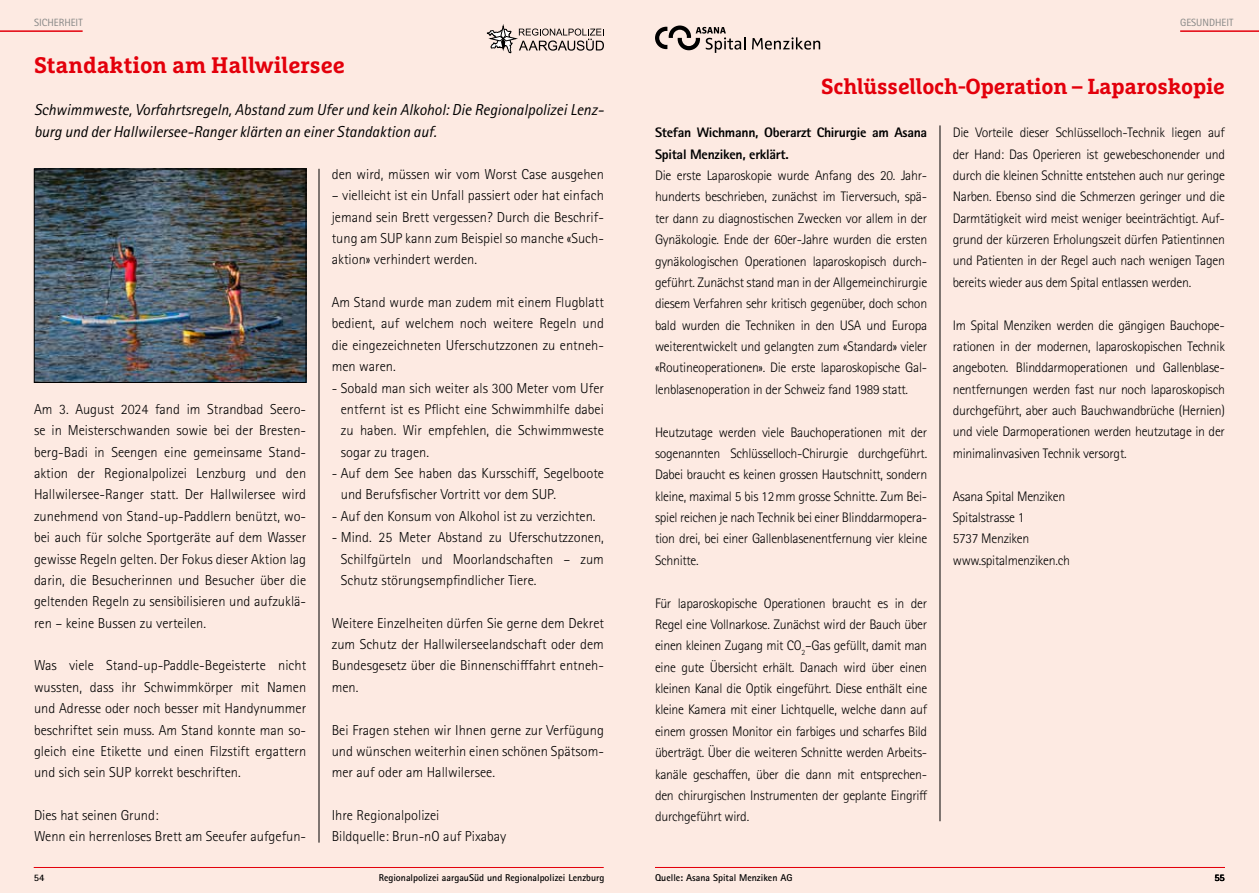
<style>
.page{position:relative;width:1259px;height:893px;background:#fff}
.page>*{position:absolute;margin:0;border:0;box-sizing:border-box;transform-origin:0 0}
.t1{font:700 22.5px "Marselis Slab Pro";color:#e3000b}
.t2{font:700 21.75px "Marselis Slab Pro";letter-spacing:-.01em;color:#e3000b}
.t3{font:italic 15.9px/21.3px "Rotis Sans Serif Std";color:#000}
.t4{font:300 14.4px/21.3px "Rotis Sans Serif Std";color:#000;text-align:justify}
.t5{font:300 13.8px/21.3px "Rotis Sans Serif Std";letter-spacing:-.02em;color:#000;text-align:justify}
.t6{font:800 13.8px/21.5px "Rotis Sans Serif Std";letter-spacing:-.02em;color:#000}
.t7{font:10.5px "Rotis Sans Serif Std";color:#868786}
.t8{font:700 9.9px "Rotis Sans Serif Std";color:#000}
</style>
<div class="page">
<div style="left:0;top:0;width:629px;height:893px;background:#fdeae2"></div>
<hr style="left:0;top:30px;width:83px;height:2px;background:#e3000b">
<hr style="left:34px;top:867px;width:570px;height:1px;background:#e3000b">
<svg style="left:486px;top:25px;width:118px;height:28px"></svg>
<div style="left:629px;top:0;width:630px;height:893px;background:#fdeae2"></div>
<hr style="left:319px;top:169px;width:1px;height:674px;background:#000">
<img style="left:36px;top:171px;width:268px;height:210px">
<div style="left:34px;top:169px;width:272px;height:214px;border:1px solid #000"></div>
<hr style="left:655px;top:867px;width:570px;height:1px;background:#e3000b">
<hr style="left:1180px;top:30px;width:79px;height:2px;background:#e3000b">
<svg style="left:752px;top:37px;width:68px;height:13px"></svg>
<svg style="left:655px;top:26px;width:90px;height:27px"></svg>
<hr style="left:939px;top:125px;width:1px;height:696px;background:#000">
<p class="t7" style="left:34px;top:16px;width:50px">SICHERHEIT</p>
<h1 class="t1" style="left:34px;top:51px;width:312px">Standaktion am Hallwilersee</h1>
<p class="t3" style="left:34px;top:99px;width:571px">Schwimmweste, Vorfahrtsregeln, Abstand zum Ufer und kein Alkohol: Die Regionalpolizei Lenz&shy;burg und der Hallwilersee-Ranger klärten an einer Standaktion auf.</p>
<p class="t4" style="left:34px;top:399px;width:274px">Am 3. August 2024 fand im Strandbad Seero&shy;se in Meisterschwanden sowie bei der Bresten&shy;berg-Badi in Seengen eine gemeinsame Stand&shy;aktion der Regionalpolizei Lenzburg und den Hallwilersee-Ranger statt. Der Hallwilersee wird zunehmend von Stand-up-Paddlern benützt, wo&shy;bei auch für solche Sportgeräte auf dem Wasser gewisse Regeln gelten. Der Fokus dieser Aktion lag darin, die Besucherinnen und Besucher über die geltenden Regeln zu sensibilisieren und aufzuklä&shy;ren – keine Bussen zu verteilen.</p>
<p class="t4" style="left:34px;top:655px;width:274px">Was viele Stand-up-Paddle-Begeisterte nicht wussten, dass ihr Schwimmkörper mit Namen und Adresse oder noch besser mit Handynummer beschriftet sein muss. Am Stand konnte man so&shy;gleich eine Etikette und einen Filzstift ergattern und sich sein SUP korrekt beschriften.</p>
<p class="t4" style="left:34px;top:805px;width:274px">Dies hat seinen Grund:<br>Wenn ein herrenloses Brett am Seeufer aufgefun-</p>
<p class="t4" style="left:332px;top:163px;width:274px">den wird, müssen wir vom Worst Case ausgehen</p>
<p class="t4" style="left:332px;top:185px;width:274px">– vielleicht ist ein Unfall passiert oder hat einfach jemand sein Brett vergessen? Durch die Beschrif&shy;tung am SUP kann zum Beispiel so manche «Such&shy;aktion» verhindert werden.</p>
<p class="t4" style="left:332px;top:292px;width:274px">Am Stand wurde man zudem mit einem Flugblatt bedient, auf welchem noch weitere Regeln und die eingezeichneten Uferschutzzonen zu entneh&shy;men waren.</p>
<p class="t4" style="left:341px;top:377px;width:265px;text-indent:-9px">- Sobald man sich weiter als 300 Meter vom Ufer entfernt ist es Pflicht eine Schwimmhilfe dabei zu haben. Wir empfehlen, die Schwimmweste sogar zu tragen.</p>
<p class="t4" style="left:341px;top:463px;width:265px;text-indent:-9px">- Auf dem See haben das Kursschiff, Segelboote und Berufsfischer Vortritt vor dem SUP.</p>
<p class="t4" style="left:332px;top:505px;width:265px">- Auf den Konsum von Alkohol ist zu verzichten.</p>
<p class="t4" style="left:341px;top:527px;width:265px;text-indent:-9px">- Mind. 25 Meter Abstand zu Uferschutzzonen, Schilfgürteln und Moorlandschaften – zum Schutz störungsempfindlicher Tiere.</p>
<p class="t4" style="left:332px;top:612px;width:274px">Weitere Einzelheiten dürfen Sie gerne dem Dekret zum Schutz der Hallwilerseelandschaft oder dem Bundesgesetz über die Binnenschifffahrt entneh&shy;men.</p>
<p class="t4" style="left:332px;top:719px;width:274px">Bei Fragen stehen wir Ihnen gerne zur Verfügung und wünschen weiterhin einen schönen Spätsom&shy;mer auf oder am Hallwilersee.</p>
<p class="t4" style="left:332px;top:805px;width:176px">Ihre Regionalpolizei<br>Bildquelle: Brun-nO auf Pixabay</p>
<p class="t8" style="left:34px;top:871px;width:12px">54</p>
<p class="t8" style="left:379px;top:872px;width:227px">Regionalpolizei aargauSüd und Regionalpolizei Lenzburg</p>
<p class="t7" style="left:1180px;top:16px;width:55px">GESUNDHEIT</p>
<h2 class="t2" style="left:821px;top:73px;width:405px">Schlüsselloch-Operation – Laparoskopie</h2>
<p class="t6" style="left:655px;top:122px;width:274px">Stefan Wichmann, Oberarzt Chirurgie am Asana<br>Spital Menziken, erklärt.</p>
<p class="t5" style="left:655px;top:165px;width:274px">Die erste Laparoskopie wurde Anfang des 20. Jahr&shy;hunderts beschrieben, zunächst im Tierversuch, spä&shy;ter dann zu diagnostischen Zwecken vor allem in der Gynäkologie. Ende der 60er-Jahre wurden die ersten gynäkologischen Operationen laparoskopisch durch&shy;geführt. Zunächst stand man in der Allgemeinchirurgie diesem Verfahren sehr kritisch gegenüber, doch schon bald wurden die Techniken in den USA und Europa weiterentwickelt und gelangten zum «Standard» vieler «Routineoperationen». Die erste laparoskopische Gal&shy;lenblasenoperation in der Schweiz fand 1989 statt.</p>
<p class="t5" style="left:655px;top:421px;width:274px">Heutzutage werden viele Bauchoperationen mit der sogenannten Schlüsselloch-Chirurgie durchgeführt.<br>Dabei braucht es keinen grossen Hautschnitt, sondern kleine, maximal 5 bis 12mm grosse Schnitte. Zum Bei&shy;spiel reichen je nach Technik bei einer Blinddarmopera&shy;tion drei, bei einer Gallenblasenentfernung vier kleine Schnitte.</p>
<p class="t5" style="left:655px;top:592px;width:274px">Für laparoskopische Operationen braucht es in der Regel eine Vollnarkose. Zunächst wird der Bauch über einen kleinen Zugang mit CO<sub>2</sub>–Gas gefüllt, damit man eine gute Übersicht erhält. Danach wird über einen kleinen Kanal die Optik eingeführt. Diese enthält eine kleine Kamera mit einer Lichtquelle, welche dann auf einem grossen Monitor ein farbiges und scharfes Bild überträgt. Über die weiteren Schnitte werden Arbeits&shy;kanäle geschaffen, über die dann mit entsprechen&shy;den chirurgischen Instrumenten der geplante Eingriff durchgeführt wird.</p>
<p class="t5" style="left:952px;top:122px;width:274px">Die Vorteile dieser Schlüsselloch-Technik liegen auf der Hand: Das Operieren ist gewebeschonender und durch die kleinen Schnitte entstehen auch nur geringe Narben. Ebenso sind die Schmerzen geringer und die Darmtätigkeit wird meist weniger beeinträchtigt. Auf&shy;grund der kürzeren Erholungszeit dürfen Patientinnen und Patienten in der Regel auch nach wenigen Tagen bereits wieder aus dem Spital entlassen werden.</p>
<p class="t5" style="left:952px;top:314px;width:274px">Im Spital Menziken werden die gängigen Bauchope&shy;rationen in der modernen, laparoskopischen Technik angeboten. Blinddarmoperationen und Gallenblase&shy;nentfernungen werden fast nur noch laparoskopisch durchgeführt, aber auch Bauchwandbrüche (Hernien) und viele Darmoperationen werden heutzutage in der minimalinvasiven Technik versorgt.</p>
<p class="t5" style="left:952px;top:485px;width:119px;text-align:left">Asana Spital Menziken<br>Spitalstrasse 1<br>5737 Menziken www.spitalmenziken.ch</p>
<p class="t8" style="left:655px;top:871px;width:139px">Quelle: Asana Spital Menziken AG</p>
<p class="t8" style="left:1214px;top:871px;width:12px">55</p>
</div>
